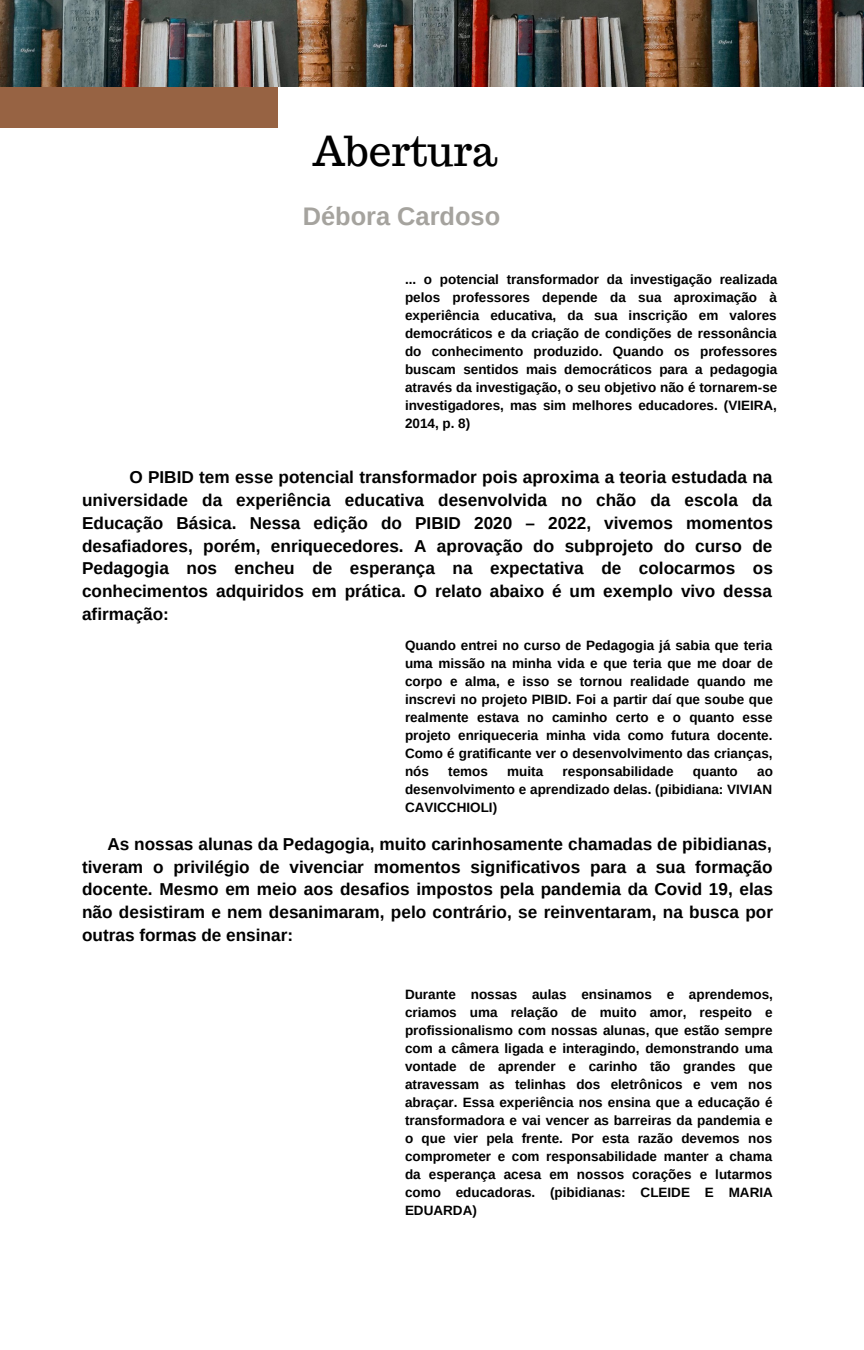
<style>
.page{position:relative;width:864px;height:1350px;background:#fff}
.page>*{position:absolute;margin:0;border:0;box-sizing:border-box;transform-origin:0 0}
.t1{font:40.5px "Trocchi";color:#000}
.t2{font:700 25.43px "Arimo";color:#a5a39e}
.t3{font:700 17.1px/22.9px "Arimo";color:#000;text-align:justify}
.t4{font:700 13.5px/18px "Arimo";color:#000;text-align:justify}
</style>
<div class="page">
<div style="left:0;top:76px;width:278px;height:52px;background:#976343"></div>
<img style="left:0;top:0;width:864px;height:86px">
<h1 class="t1" style="left:313px;top:124px;width:186px">Abertura</h1>
<h2 class="t2" style="left:303px;top:202px;width:199px">Débora Cardoso</h2>
<p class="t4" style="left:405px;top:270px;width:374px">... o potencial transformador da investigação realizada pelos professores depende da sua aproximação à experiência educativa, da sua inscrição em valores democráticos e da criação de condições de ressonância do conhecimento produzido. Quando os professores buscam sentidos mais democráticos para a pedagogia através da investigação, o seu objetivo não é tornarem-se investigadores, mas sim melhores educadores. (VIEIRA, 2014, p. 8)</p>
<p class="t3" style="left:82px;top:465px;width:692px;text-indent:47px">O PIBID tem esse potencial transformador pois aproxima a teoria estudada na universidade da experiência educativa desenvolvida no chão da escola da Educação Básica. Nessa edição do PIBID 2020 – 2022, vivemos momentos desafiadores, porém, enriquecedores. A aprovação do subprojeto do curso de Pedagogia nos encheu de esperança na expectativa de colocarmos os conhecimentos adquiridos em prática. O relato abaixo é um exemplo vivo dessa afirmação:</p>
<p class="t4" style="left:405px;top:637px;width:369px">Quando entrei no curso de Pedagogia já sabia que teria uma missão na minha vida e que teria que me doar de corpo e alma, e isso se tornou realidade quando me inscrevi no projeto PIBID. Foi a partir daí que soube que realmente estava no caminho certo e o quanto esse projeto enriqueceria minha vida como futura docente.<br>Como é gratificante ver o desenvolvimento das crianças, nós</p>
<p class="t4" style="left:448px;top:763px;width:41px">temos</p>
<p class="t4" style="left:507px;top:763px;width:37px">muita</p>
<p class="t4" style="left:563px;top:763px;width:112px">responsabilidade</p>
<p class="t4" style="left:693px;top:763px;width:46px">quanto</p>
<p class="t4" style="left:405px;top:763px;width:369px;text-indent:352px">ao desenvolvimento e aprendizado delas. (pibidiana: VIVIAN CAVICCHIOLI)</p>
<p class="t3" style="left:82px;top:832px;width:692px;text-indent:25px">As nossas alunas da Pedagogia, muito carinhosamente chamadas de pibidianas, tiveram o privilégio de vivenciar momentos significativos para a sua formação docente. Mesmo em meio aos desafios impostos pela pandemia da Covid 19, elas não desistiram e nem desanimaram, pelo contrário, se reinventaram, na busca por outras formas de ensinar:</p>
<p class="t4" style="left:405px;top:986px;width:369px">Durante nossas aulas ensinamos e aprendemos, criamos uma relação de muito amor, respeito e profissionalismo com nossas alunas, que estão sempre com a câmera ligada e interagindo, demonstrando uma vontade de aprender e carinho tão grandes que atravessam as telinhas dos eletrônicos e vem nos abraçar. Essa experiência nos ensina que a educação é transformadora e vai vencer as barreiras da pandemia e o que vier pela frente. Por esta razão devemos nos comprometer e com responsabilidade manter a chama da esperança acesa em nossos corações e lutarmos como educadoras. (pibidianas: CLEIDE E MARIA EDUARDA)</p>
</div>
